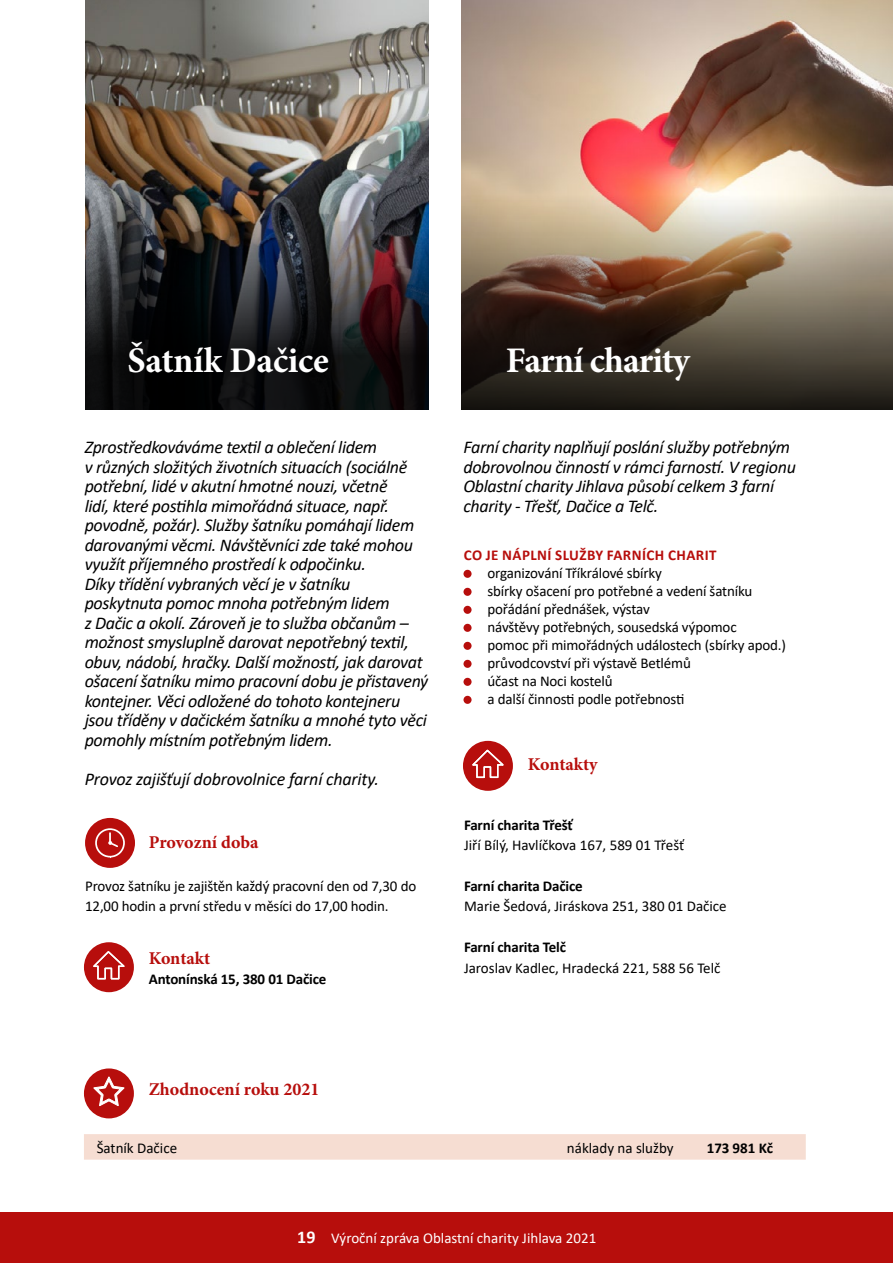
<style>
.page{position:relative;width:893px;height:1263px;background:#fff}
.page>*{position:absolute;margin:0;border:0;box-sizing:border-box;transform-origin:0 0}
.t1{font:700 36px "Minion Pro";letter-spacing:-.025em;color:#fff}
.t2{font:italic 18px/19.5px "Calibri";letter-spacing:-.02em;color:#000}
.t3{font:700 18px "Minion Pro";color:#b70e0c}
.t4{font:15px/18px "Calibri";letter-spacing:-.01em;color:#000}
.t5{font:700 15px "Calibri";letter-spacing:-.01em;color:#000}
.t6{font:15px "Calibri";color:#fff}
.t7{font:700 15px "Calibri";letter-spacing:.03em;color:#b70e0c}
.s1{font-weight:700;font-size:18px}
</style>
<div class="page">
<div style="left:0;top:1212px;width:893px;height:51px;background:#b70e0c"></div>
<div style="left:463px;top:570px;width:9px;height:8px;background:#b70e0c;border-radius:50%"></div>
<div style="left:463px;top:588px;width:9px;height:8px;background:#b70e0c;border-radius:50%"></div>
<div style="left:463px;top:606px;width:9px;height:8px;background:#b70e0c;border-radius:50%"></div>
<div style="left:463px;top:624px;width:9px;height:8px;background:#b70e0c;border-radius:50%"></div>
<div style="left:463px;top:642px;width:9px;height:8px;background:#b70e0c;border-radius:50%"></div>
<div style="left:463px;top:660px;width:9px;height:8px;background:#b70e0c;border-radius:50%"></div>
<div style="left:463px;top:678px;width:9px;height:8px;background:#b70e0c;border-radius:50%"></div>
<div style="left:463px;top:696px;width:9px;height:8px;background:#b70e0c;border-radius:50%"></div>
<img style="left:85px;top:0;width:343px;height:185px">
<img style="left:461px;top:0;width:432px;height:195px">
<img style="left:85px;top:185px;width:343px;height:224px">
<img style="left:461px;top:195px;width:432px;height:214px">
<div style="left:84px;top:1134px;width:722px;height:26px;background:#f6ddd2"></div>
<div style="left:85px;top:818px;width:50px;height:50px;background:#b70e0c;border-radius:50%"></div>
<svg style="left:95px;top:828px;width:30px;height:29px"></svg>
<div style="left:463px;top:741px;width:50px;height:50px;background:#b70e0c;border-radius:50%"></div>
<svg style="left:469px;top:748px;width:38px;height:31px"></svg>
<div style="left:84px;top:1068px;width:50px;height:50px;background:#b70e0c;border-radius:50%"></div>
<svg style="left:93px;top:1076px;width:31px;height:31px"></svg>
<div style="left:84px;top:942px;width:50px;height:50px;background:#b70e0c;border-radius:50%"></div>
<svg style="left:90px;top:950px;width:38px;height:30px"></svg>
<h1 class="t1" style="left:128px;top:336px;width:203px">Šatník Dačice</h1>
<h1 class="t1" style="left:506px;top:336px;width:185px">Farní charity</h1>
<p class="t2" style="left:85px;top:437px;width:345px">Zprostředkováváme textil a oblečení lidem<br>v různých složitých životních situacích (sociálně potřební, lidé v akutní hmotné nouzi, včetně<br>lidí, které postihla mimořádná situace, např. povodně, požár). Služby šatníku pomáhají lidem darovanými věcmi. Návštěvníci zde také mohou využít příjemného prostředí k odpočinku.<br>Díky třídění vybraných věcí je v šatníku poskytnuta pomoc mnoha potřebným lidem<br>z Dačic a okolí. Zároveň je to služba občanům – možnost smysluplně darovat nepotřebný textil, obuv, nádobí, hračky. Další možností, jak darovat ošacení šatníku mimo pracovní dobu je přistavený kontejner. Věci odložené do tohoto kontejneru jsou tříděny v dačickém šatníku a mnohé tyto věci pomohly místním potřebným lidem.</p>
<p class="t2" style="left:85px;top:768px;width:296px">Provoz zajišťují dobrovolnice farní charity.</p>
<p class="t3" style="left:149px;top:830px;width:111px">Provozní doba</p>
<p class="t4" style="left:85px;top:875px;width:333px;line-height:20.4px">Provoz šatníku je zajištěn každý pracovní den od 7,30 do<br>12,00 hodin a první středu v měsíci do 17,00 hodin.</p>
<p class="t3" style="left:149px;top:946px;width:63px">Kontakt</p>
<p class="t5" style="left:149px;top:968px;width:179px">Antonínská 15, 380 01 Dačice</p>
<p class="t2" style="left:463px;top:436px;width:334px">Farní charity naplňují poslání služby potřebným dobrovolnou činností v rámci farností. V regionu Oblastní charity Jihlava působí celkem 3 farní charity - Třešť, Dačice a Telč.</p>
<p class="t7" style="left:464px;top:544px;width:254px">CO JE NÁPLNÍ SLUŽBY FARNÍCH CHARIT</p>
<p class="t4" style="left:487px;top:563px;width:300px">organizování Tříkrálové sbírky<br>sbírky ošacení pro potřebné a vedení šatníku pořádání přednášek, výstav<br>návštěvy potřebných, sousedská výpomoc<br>pomoc při mimořádných událostech (sbírky apod.) průvodcovství při výstavě Betlémů<br>účast na Noci kostelů<br>a další činnosti podle potřebnosti</p>
<p class="t3" style="left:528px;top:752px;width:71px">Kontakty</p>
<p class="t5" style="left:464px;top:814px;width:110px">Farní charita Třešť</p>
<p class="t4" style="left:464px;top:836px;width:222px">Jiří Bílý, Havlíčkova 167, 589 01 Třešť</p>
<p class="t5" style="left:464px;top:875px;width:120px">Farní charita Dačice</p>
<p class="t4" style="left:464px;top:897px;width:264px">Marie Šedová, Jiráskova 251, 380 01 Dačice</p>
<p class="t5" style="left:464px;top:936px;width:104px">Farní charita Telč</p>
<p class="t4" style="left:464px;top:958px;width:258px">Jaroslav Kadlec, Hradecká 221, 588 56 Telč</p>
<p class="t3" style="left:149px;top:1076px;width:172px">Zhodnocení roku 2021</p>
<p class="t4" style="left:97px;top:1138px;width:82px">Šatník Dačice</p>
<p class="t4" style="left:567px;top:1138px;width:108px">náklady na služby</p>
<p class="t5" style="left:707px;top:1137px;width:68px">173 981 Kč</p>
<p class="t6" style="left:297px;top:1227px;width:301px"><span class="s1">19</span> Výroční zpráva Oblastní charity Jihlava 2021</p>
</div>
